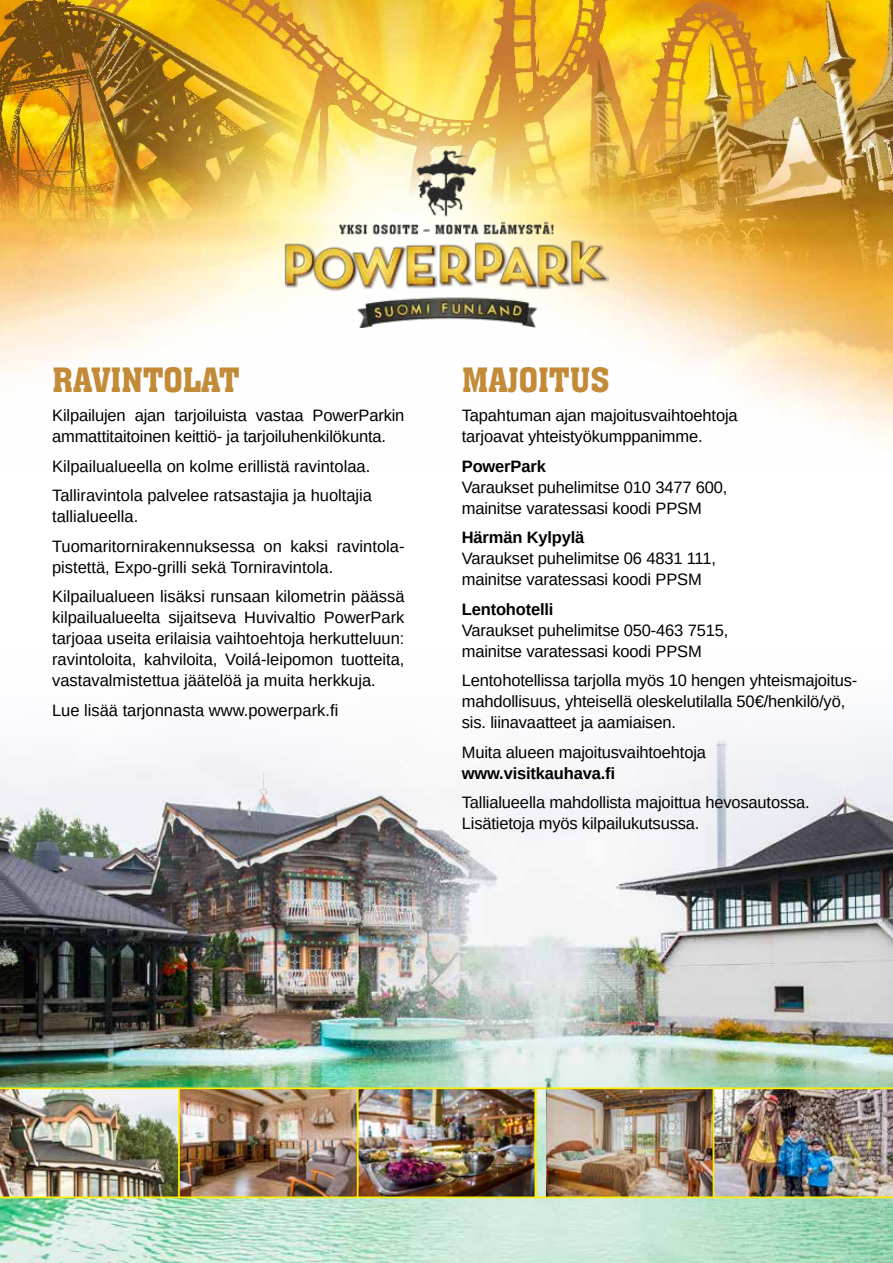
<style>
.page{position:relative;width:893px;height:1263px;background:#fff}
.page>*{position:absolute;margin:0;border:0;box-sizing:border-box;transform-origin:0 0}
.t1{font:33px "Aachen BT";letter-spacing:-.02em;color:#c38a37}
.t2{font:16.5px/21px "Arimo";letter-spacing:-.01em;color:#000}
.t3{font:700 16.5px "Arimo";letter-spacing:-.01em;color:#000}
</style>
<div class="page">
<img style="left:0;top:726px;width:893px;height:537px">
<img style="left:0;top:247px;width:893px;height:198px">
<img style="left:150px;top:0;width:340px;height:264px">
<img style="left:0;top:0;width:322px;height:247px">
<img style="left:490px;top:0;width:403px;height:384px">
<img style="left:181px;top:1090px;width:353px;height:105px">
<img style="left:0;top:1087px;width:178px;height:111px">
<div style="left:356px;top:1087px;width:181px;height:111px;border:2px solid #ffed00"></div>
<div style="left:178px;top:1087px;width:180px;height:111px;border:2px solid #ffed00"></div>
<img style="left:546px;top:1090px;width:166px;height:105px">
<div style="left:534px;top:1087px;width:181px;height:111px;border:2px solid #ffed00"></div>
<img style="left:713px;top:1087px;width:180px;height:111px">
<img style="left:284px;top:134px;width:325px;height:194px">
<h1 class="t1" style="left:52px;top:359px;width:189px">RAVINTOLAT</h1>
<p class="t2" style="left:52px;top:405px;width:354px">Kilpailujen ajan tarjoiluista vastaa PowerParkin ammattitaitoinen keittiö- ja tarjoiluhenkilökunta.</p>
<p class="t2" style="left:52px;top:451px;width:322px;line-height:29.5px">Kilpailualueella on kolme erillistä ravintolaa.<br>Talliravintola palvelee ratsastajia ja huoltajia</p>
<p class="t2" style="left:52px;top:502px;width:354px;line-height:29.5px">tallialueella.<br>Tuomaritornirakennuksessa on kaksi ravintola-</p>
<p class="t2" style="left:52px;top:552px;width:354px;line-height:29.5px">pistettä, Expo-grilli sekä Torniravintola.<br>Kilpailualueen lisäksi runsaan kilometrin päässä</p>
<p class="t2" style="left:52px;top:607px;width:354px;text-align:justify">kilpailualueelta sijaitseva Huvivaltio PowerPark tarjoaa useita erilaisia vaihtoehtoja herkutteluun: ravintoloita, kahviloita, Voilá-leipomon tuotteita, vastavalmistettua jäätelöä ja muita herkkuja.</p>
<p class="t2" style="left:52px;top:700px;width:288px">Lue lisää tarjonnasta www.powerpark.fi</p>
<h1 class="t1" style="left:462px;top:359px;width:150px">MAJOITUS</h1>
<p class="t2" style="left:462px;top:405px;width:277px">Tapahtuman ajan majoitusvaihtoehtoja tarjoavat yhteistyökumppanimme.</p>
<p class="t3" style="left:462px;top:455px;width:85px">PowerPark</p>
<p class="t2" style="left:462px;top:477px;width:267px">Varaukset puhelimitse 010 3477 600, mainitse varatessasi koodi PPSM</p>
<p class="t3" style="left:462px;top:526px;width:124px">Härmän Kylpylä</p>
<p class="t2" style="left:462px;top:548px;width:256px">Varaukset puhelimitse 06 4831 111, mainitse varatessasi koodi PPSM</p>
<p class="t3" style="left:462px;top:598px;width:93px">Lentohotelli</p>
<p class="t2" style="left:462px;top:620px;width:268px">Varaukset puhelimitse 050-463 7515, mainitse varatessasi koodi PPSM</p>
<p class="t2" style="left:462px;top:670px;width:397px">Lentohotellissa tarjolla myös 10 hengen yhteismajoitus&shy;mahdollisuus, yhteisellä oleskelutilalla 50€/henkilö/yö, sis. liinavaatteet ja aamiaisen.</p>
<p class="t2" style="left:462px;top:742px;width:246px">Muita alueen majoitusvaihtoehtoja</p>
<p class="t3" style="left:462px;top:762px;width:155px">www.visitkauhava.fi</p>
<p class="t2" style="left:462px;top:792px;width:349px">Tallialueella mahdollista majoittua hevosautossa.<br>Lisätietoja myös kilpailukutsussa.</p>
</div>
